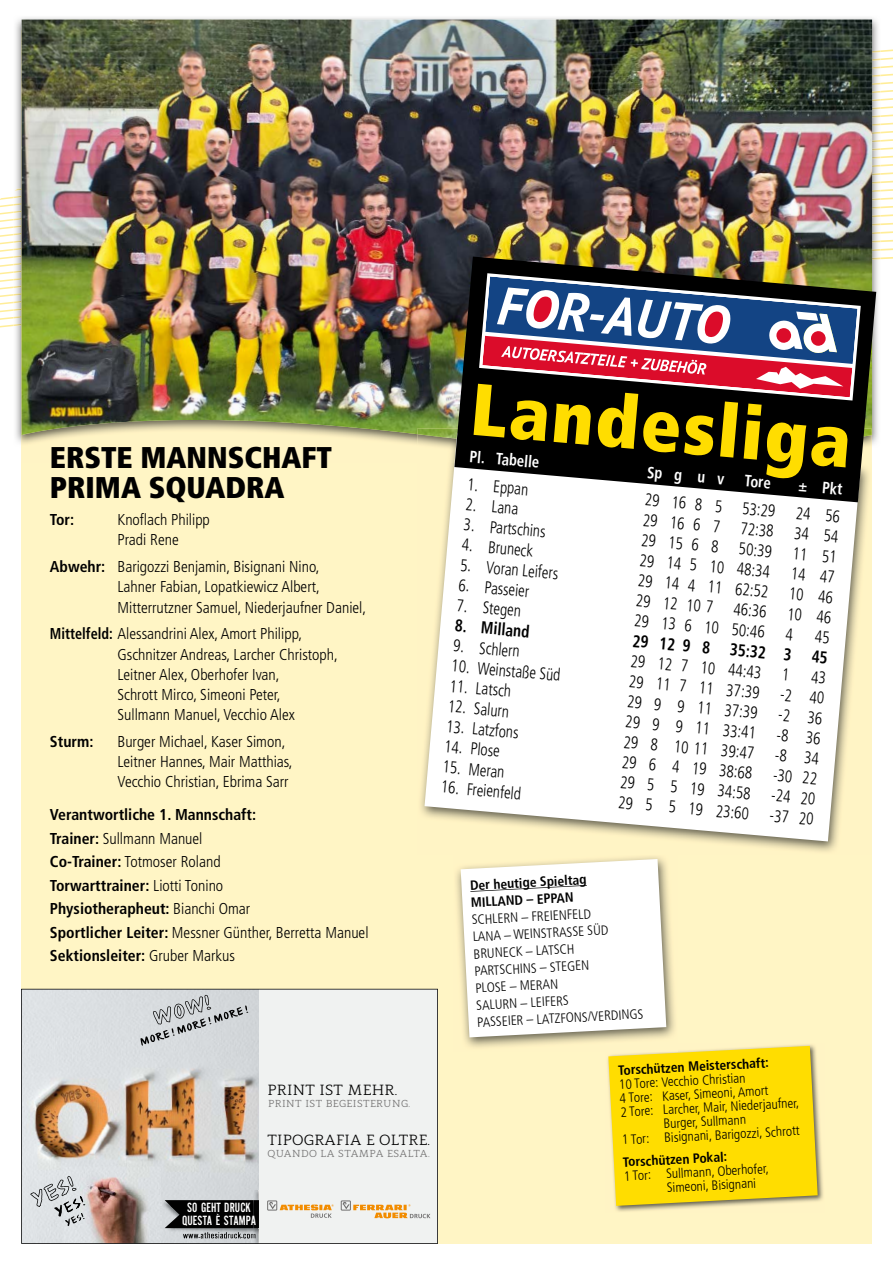
<style>
.page{position:relative;width:893px;height:1263px;background:#fff}
.page>*{position:absolute;margin:0;border:0;box-sizing:border-box;transform-origin:0 0}
.t1{font:900 condensed 73.5px "Frutiger";color:#fd0}
.t2{font:900 condensed 30px/30px "Frutiger";color:#000}
.t3{font:300 condensed 17.1px "Frutiger";color:#000;scale:.9 1}
.t4{font:700 condensed 17.1px "Frutiger";color:#000;scale:.9 1}
.t5{font:700 condensed 16.35px "Frutiger";color:#fff;scale:.9 1}
.t6{font:300 condensed 15.75px/20.2px "Frutiger";color:#000}
.t7{font:700 condensed 15.75px/23.4px "Frutiger";color:#000}
.t8{font:14.7px "Modum";letter-spacing:.01em;color:#000}
.t9{font:13.95px/12.8px "Alternate Gothic EF No Two";letter-spacing:.005em;color:#fff;text-align:center;scale:.95 1}
.t10{font:300 condensed 13.5px/17.1px "Frutiger";color:#000}
.t11{font:700 condensed 13.5px/17.1px "Frutiger";color:#000}
.t12{font:10.2px "Modum";letter-spacing:.035em;color:#706f6f}
.t13{font:9.45px "Alternate Gothic EF No Three";color:#000}
.s1{font-weight:700}
.s2{font-weight:300}
</style>
<div class="page">
<svg style="left:0;top:115px;width:893px;height:85px"></svg>
<div style="left:21px;top:30px;width:851px;height:1214px;background:#fff5c5"></div>
<svg style="left:872px;top:49px;width:21px;height:60px"></svg>
<img style="left:22px;top:20px;width:850px;height:415px">
<svg style="left:21px;top:989px;width:417px;height:255px;background:#d2ceca"></svg>
<img style="left:420px;top:502px;width:447px;height:350px">
<img style="left:417px;top:429px;width:37px;height:16px">
<svg style="left:424px;top:433px;width:436px;height:408px;background:#fbfaf5"></svg>
<svg style="left:454px;top:257px;width:422px;height:245px;background:#37372f"></svg>
<svg style="left:479px;top:273px;width:382px;height:127px;background:#74586d"></svg>
<img style="left:456px;top:856px;width:219px;height:192px">
<svg style="left:461px;top:859px;width:205px;height:178px;background:#faf9f5"></svg>
<img style="left:607px;top:1044px;width:216px;height:168px">
<img style="left:606px;top:1043px;width:72px;height:8px">
<svg style="left:608px;top:1046px;width:210px;height:160px;background:#fbdb10"></svg>
<svg style="left:815px;top:630px;width:14px;height:14px"></svg>
<svg style="left:811px;top:671px;width:14px;height:13px"></svg>
<h2 class="t2" style="left:50px;top:442px;width:284px">ERSTE MANNSCHAFT<br>PRIMA SQUADRA</h2>
<p class="t7" style="left:50px;top:508px;width:26px">Tor:</p>
<p class="t6" style="left:117px;top:510px;width:94px">Knoflach Philipp<br>Pradi Rene</p>
<p class="t6" style="left:117px;top:557px;width:250px;text-indent:-68px"><span class="s1">Abwehr:</span> Barigozzi Benjamin, Bisignani Nino,<br>Lahner Fabian, Lopatkiewicz Albert,<br>Mitterrutzner Samuel, Niederjaufner Daniel,</p>
<p class="t6" style="left:117px;top:624px;width:222px;text-indent:-68px"><span class="s1">Mittelfeld:</span> Alessandrini Alex, Amort Philipp, Gschnitzer Andreas, Larcher Christoph, Leitner Alex, Oberhofer Ivan,<br>Schrott Mirco, Simeoni Peter,<br>Sullmann Manuel, Vecchio Alex</p>
<p class="t7" style="left:50px;top:730px;width:45px">Sturm:</p>
<p class="t6" style="left:117px;top:731px;width:177px">Burger Michael, Kaser Simon,<br>Leitner Hannes, Mair Matthias,<br>Vecchio Christian, Ebrima Sarr</p>
<p class="t7" style="left:50px;top:803px;width:320px">Verantwortliche 1. Mannschaft:<br>Trainer: <span class="s2">Sullmann Manuel<br></span>Co-Trainer: <span class="s2">Totmoser Roland<br></span>Torwarttrainer: <span class="s2">Liotti Tonino<br></span>Physiotherapheut: <span class="s2">Bianchi Omar<br></span>Sportlicher Leiter: <span class="s2">Messner Günther, Berretta Manuel </span>Sektionsleiter: <span class="s2">Gruber Markus</span></p>
<p class="t8" style="left:267px;top:1078px;width:131px">PRINT IST MEHR.</p>
<p class="t12" style="left:268px;top:1095px;width:144px">PRINT IST BEGEISTERUNG.</p>
<p class="t8" style="left:267px;top:1129px;width:164px">TIPOGRAFIA E OLTRE.</p>
<p class="t12" style="left:267px;top:1145px;width:164px">QUANDO LA STAMPA ESALTA.</p>
<p class="t9" style="left:182px;top:1202px;width:79px">SO GEHT DRUCK<br>QUESTA È STAMPA</p>
<p class="t13" style="left:198px;top:1230px;width:3px">.</p>
<p class="t13" style="left:241px;top:1230px;width:3px">.</p>
<h1 class="t1" style="left:475px;top:364px;width:383px;rotate:5deg">Landesliga</h1>
<p class="t5" style="left:471px;top:447px;width:79px;rotate:5deg">Pl. Tabelle</p>
<p class="t5" style="left:648px;top:462px;width:87px;rotate:5deg">Sp g u v</p>
<p class="t5" style="left:746px;top:471px;width:31px;rotate:5deg">Tore</p>
<p class="t5" style="left:799px;top:475px;width:51px;rotate:5deg">± Pkt</p>
<p class="t3" style="left:468px;top:474px;width:70px;rotate:5deg">1. Eppan</p>
<p class="t3" style="left:646px;top:490px;width:219px;rotate:5deg">29 16 8 5 53:29 24 56</p>
<p class="t3" style="left:466px;top:494px;width:60px;rotate:5deg">2. Lana</p>
<p class="t3" style="left:644px;top:510px;width:219px;rotate:5deg">29 16 6 7 72:38 34 54</p>
<p class="t3" style="left:465px;top:515px;width:93px;rotate:5deg">3. Partschins</p>
<p class="t3" style="left:642px;top:530px;width:219px;rotate:5deg">29 15 6 8 50:39 11 51</p>
<p class="t3" style="left:463px;top:535px;width:81px;rotate:5deg">4. Bruneck</p>
<p class="t3" style="left:640px;top:550px;width:219px;rotate:5deg">29 14 5 10 48:34 14 47</p>
<p class="t3" style="left:461px;top:555px;width:111px;rotate:5deg">5. Voran Leifers</p>
<p class="t3" style="left:639px;top:571px;width:219px;rotate:5deg">29 14 4 11 62:52 10 46</p>
<p class="t3" style="left:459px;top:575px;width:80px;rotate:5deg">6. Passeier</p>
<p class="t3" style="left:637px;top:591px;width:219px;rotate:5deg">29 12 10 7 46:36 10 46</p>
<p class="t3" style="left:458px;top:595px;width:73px;rotate:5deg">7. Stegen</p>
<p class="t3" style="left:635px;top:611px;width:178px;rotate:5deg">29 13 6 10 50:46 4</p>
<p class="t4" style="left:456px;top:615px;width:85px;rotate:5deg">8. Milland</p>
<p class="t4" style="left:633px;top:631px;width:219px;rotate:5deg">29 12 9 8 35:32 3 45</p>
<p class="t3" style="left:454px;top:636px;width:76px;rotate:5deg">9. Schlern</p>
<p class="t3" style="left:632px;top:651px;width:178px;rotate:5deg">29 12 7 10 44:43 1</p>
<p class="t3" style="left:452px;top:656px;width:123px;rotate:5deg">10. Weinstaße Süd</p>
<p class="t3" style="left:630px;top:671px;width:219px;rotate:5deg">29 11 7 11 37:39 -2 40</p>
<p class="t3" style="left:451px;top:676px;width:70px;rotate:5deg">11. Latsch</p>
<p class="t3" style="left:628px;top:692px;width:219px;rotate:5deg">29 9 9 11 37:39 -2 36</p>
<p class="t3" style="left:449px;top:696px;width:70px;rotate:5deg">12. Salurn</p>
<p class="t3" style="left:626px;top:712px;width:219px;rotate:5deg">29 9 9 11 33:41 -8 36</p>
<p class="t3" style="left:447px;top:716px;width:82px;rotate:5deg">13. Latzfons</p>
<p class="t3" style="left:625px;top:732px;width:219px;rotate:5deg">29 8 10 11 39:47 -8 34</p>
<p class="t3" style="left:445px;top:736px;width:63px;rotate:5deg">14. Plose</p>
<p class="t3" style="left:623px;top:752px;width:219px;rotate:5deg">29 6 4 19 38:68 -30 22</p>
<p class="t3" style="left:443px;top:757px;width:71px;rotate:5deg">15. Meran</p>
<p class="t3" style="left:621px;top:772px;width:219px;rotate:5deg">29 5 5 19 34:58 -24 20</p>
<p class="t3" style="left:442px;top:777px;width:91px;rotate:5deg">16. Freienfeld</p>
<p class="t3" style="left:619px;top:792px;width:219px;rotate:5deg">29 5 5 19 23:60 -37 20</p>
<p class="t11" style="left:470px;top:877px;width:118px;rotate:-3deg">Der heutige Spieltag<br>MILLAND – EPPAN</p>
<p class="t10" style="left:471px;top:911px;width:168px;rotate:-3deg">SCHLERN – FREIENFELD<br>LANA – WEINSTRASSE SÜD<br>BRUNECK – LATSCH<br>PARTSCHINS – STEGEN<br>PLOSE – MERAN<br>SALURN – LEIFERS<br>PASSEIER – LATZFONS/VERDINGS</p>
<p class="t11" style="left:618px;top:1062px;width:152px;rotate:-3deg">Torschützen Meisterschaft:</p>
<p class="t10" style="left:618px;top:1076px;width:128px;rotate:-3deg">10 Tore: Vecchio Christian</p>
<p class="t10" style="left:619px;top:1090px;width:150px;rotate:-3deg">4 Tore: Kaser, Simeoni, Amort</p>
<p class="t10" style="left:620px;top:1104px;width:180px;rotate:-3deg">2 Tore: Larcher, Mair, Niederjaufner,</p>
<p class="t10" style="left:663px;top:1115px;width:84px;rotate:-3deg">Burger, Sullmann</p>
<p class="t10" style="left:621px;top:1131px;width:180px;rotate:-3deg">1 Tor: Bisignani, Barigozzi, Schrott</p>
<p class="t11" style="left:623px;top:1153px;width:106px;rotate:-3deg">Torschützen Pokal:</p>
<p class="t10" style="left:666px;top:1167px;width:104px;line-height:14px;text-indent:-43px;rotate:-3deg">1 Tor: Sullmann, Oberhofer,<br>Simeoni, Bisignani</p>
</div>
